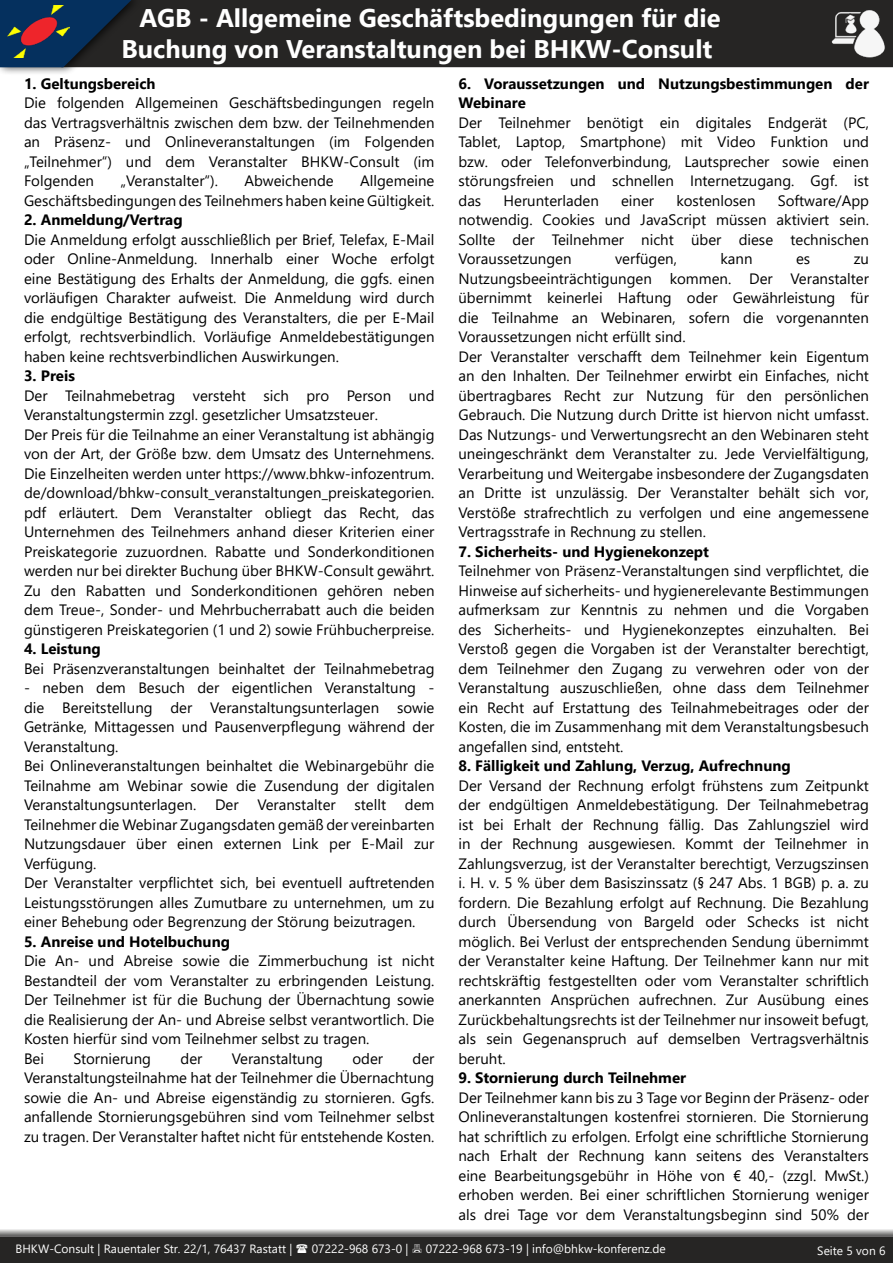
<style>
.page{position:relative;width:893px;height:1263px;background:#fff}
.page>*{position:absolute;margin:0;border:0;box-sizing:border-box;transform-origin:0 0}
.t1{font:700 25.5px/30.6px "Segoe UI";color:#fff}
.t2{font:15px/19.5px "Segoe UI";color:#000;text-align:justify}
.t3{font:700 15px/19.5px "Segoe UI";color:#000}
.t4{font:12px "Segoe UI";color:#fff}
</style>
<div class="page">
<div style="left:0;top:1237px;width:893px;height:26px;background:#262524"></div>
<div style="left:144px;top:0;width:682px;height:67px;background:#262524"></div>
<div style="left:0;top:0;width:144px;height:76px;background:#000;opacity:.75"></div>
<svg style="left:0;top:0;width:131px;height:67px;background:#112a45"></svg>
<img style="left:8px;top:5px;width:61px;height:52px">
<img style="left:826px;top:0;width:67px;height:67px">
<svg style="left:0;top:1229px;width:893px;height:8px;background:#9f9e9e"></svg>
<h1 class="t1" style="left:121px;top:1px;width:601px;text-indent:18px">AGB - Allgemeine Geschäftsbedingungen für die<br>Buchung von Veranstaltungen bei BHKW-Consult</h1>
<p class="t3" style="left:24px;top:72px;width:133px">1. Geltungsbereich</p>
<p class="t2" style="left:24px;top:92px;width:412px">Die folgenden Allgemeinen Geschäftsbedingungen regeln das Vertragsverhältnis zwischen dem bzw. der Teilnehmenden an Präsenz- und Onlineveranstaltungen (im Folgenden „Teilnehmer“) und dem Veranstalter BHKW-Consult (im Folgenden</p>
<p class="t3" style="left:458px;top:72px;width:412px">6. Voraussetzungen und Nutzungsbestimmungen der<br>Webinare</p>
<p class="t2" style="left:458px;top:111px;width:412px">Der Teilnehmer benötigt ein digitales Endgerät (PC, Tablet, Laptop, Smartphone) mit Video Funktion und bzw. oder Telefonverbindung, Lautsprecher sowie einen störungsfreien und schnellen Internetzugang. Ggf. ist das</p>
<p class="t2" style="left:24px;top:170px;width:412px;text-align:right">Allgemeine<br>Geschäftsbedingungen des Teilnehmers haben keine Gültigkeit.</p>
<p class="t3" style="left:24px;top:209px;width:160px">2. Anmeldung/Vertrag</p>
<p class="t2" style="left:24px;top:228px;width:412px">Die Anmeldung erfolgt ausschließlich per Brief, Telefax, E-Mail oder Online-Anmeldung. Innerhalb einer Woche erfolgt eine Bestätigung des Erhalts der Anmeldung, die ggfs. einen vorläufigen Charakter aufweist. Die Anmeldung wird durch die endgültige Bestätigung des Veranstalters, die per E-Mail erfolgt, rechtsverbindlich. Vorläufige Anmeldebestätigungen haben keine rechtsverbindlichen Auswirkungen.</p>
<p class="t3" style="left:24px;top:365px;width:52px">3. Preis</p>
<p class="t2" style="left:24px;top:384px;width:412px;text-align:left">Der Teilnahmebetrag versteht sich pro Person und Veranstaltungstermin zzgl. gesetzlicher Umsatzsteuer.<br>Der Preis für die Teilnahme an einer Veranstaltung ist abhängig von der Art, der Größe bzw. dem Umsatz des Unternehmens.<br>Die Einzelheiten werden unter https://www.bhkw-infozentrum. de/download/bhkw-consult_veranstaltungen_preiskategorien. pdf erläutert. Dem Veranstalter obliegt das Recht, das Unternehmen des Teilnehmers anhand dieser Kriterien einer Preiskategorie zuzuordnen. Rabatte und Sonderkonditionen werden nur bei direkter Buchung über BHKW-Consult gewährt.<br>Zu den Rabatten und Sonderkonditionen gehören neben dem Treue-, Sonder- und Mehrbucherrabatt auch die beiden günstigeren Preiskategorien (1 und 2) sowie Frühbucherpreise.</p>
<p class="t3" style="left:24px;top:638px;width:78px">4. Leistung</p>
<p class="t2" style="left:24px;top:657px;width:412px">Bei Präsenzveranstaltungen beinhaltet der Teilnahmebetrag</p>
<p class="t2" style="left:24px;top:677px;width:412px;text-align:left">- neben dem Besuch der eigentlichen Veranstaltung - die Bereitstellung der Veranstaltungsunterlagen sowie Getränke, Mittagessen und Pausenverpflegung während der Veranstaltung.<br>Bei Onlineveranstaltungen beinhaltet die Webinargebühr die Teilnahme am Webinar sowie die Zusendung der digitalen Veranstaltungsunterlagen. Der Veranstalter stellt dem Teilnehmer die Webinar Zugangsdaten gemäß der vereinbarten Nutzungsdauer über einen externen Link per E-Mail zur Verfügung.<br>Der Veranstalter verpflichtet sich, bei eventuell auftretenden Leistungsstörungen alles Zumutbare zu unternehmen, um zu einer Behebung oder Begrenzung der Störung beizutragen.</p>
<p class="t3" style="left:24px;top:930px;width:208px">5. Anreise und Hotelbuchung</p>
<p class="t2" style="left:24px;top:950px;width:412px;text-align:left">Die An- und Abreise sowie die Zimmerbuchung ist nicht Bestandteil der vom Veranstalter zu erbringenden Leistung.<br>Der Teilnehmer ist für die Buchung der Übernachtung sowie die Realisierung der An- und Abreise selbst verantwortlich. Die Kosten hierfür sind vom Teilnehmer selbst zu tragen.<br>Bei</p>
<p class="t2" style="left:121px;top:170px;width:99px">„Veranstalter“).</p>
<p class="t2" style="left:244px;top:170px;width:91px">Abweichende</p>
<p class="t2" style="left:458px;top:189px;width:412px;text-indent:319px">Software/App notwendig. Cookies und JavaScript müssen aktiviert sein.<br>Sollte der Teilnehmer nicht über diese technischen Voraussetzungen</p>
<p class="t2" style="left:504px;top:189px;width:97px">Herunterladen</p>
<p class="t2" style="left:621px;top:189px;width:35px">einer</p>
<p class="t2" style="left:676px;top:189px;width:81px">kostenlosen</p>
<p class="t2" style="left:615px;top:248px;width:63px">verfügen,</p>
<p class="t2" style="left:720px;top:248px;width:34px">kann</p>
<p class="t2" style="left:796px;top:248px;width:16px">es</p>
<p class="t2" style="left:458px;top:248px;width:412px;text-align:left;text-indent:395px">zu Nutzungsbeeinträchtigungen kommen. Der Veranstalter übernimmt keinerlei Haftung oder Gewährleistung für die Teilnahme an Webinaren, sofern die vorgenannten Voraussetzungen nicht erfüllt sind.<br>Der Veranstalter verschafft dem Teilnehmer kein Eigentum an den Inhalten. Der Teilnehmer erwirbt ein Einfaches, nicht übertragbares Recht zur Nutzung für den persönlichen Gebrauch. Die Nutzung durch Dritte ist hiervon nicht umfasst.<br>Das Nutzungs- und Verwertungsrecht an den Webinaren steht uneingeschränkt dem Veranstalter zu. Jede Vervielfältigung, Verarbeitung und Weitergabe insbesondere der Zugangsdaten an Dritte ist unzulässig. Der Veranstalter behält sich vor, Verstöße strafrechtlich zu verfolgen und eine angemessene Vertragsstrafe in Rechnung zu stellen.</p>
<p class="t3" style="left:458px;top:540px;width:252px">7. Sicherheits- und Hygienekonzept</p>
<p class="t2" style="left:458px;top:560px;width:412px">Teilnehmer von Präsenz-Veranstaltungen sind verpflichtet, die Hinweise auf sicherheits- und hygienerelevante Bestimmungen aufmerksam zur Kenntnis zu nehmen und die Vorgaben des Sicherheits- und Hygienekonzeptes einzuhalten. Bei Verstoß gegen die Vorgaben ist der Veranstalter berechtigt, dem Teilnehmer den Zugang zu verwehren oder von der Veranstaltung auszuschließen, ohne dass dem Teilnehmer ein Recht auf Erstattung des Teilnahmebeitrages oder der Kosten, die im Zusammenhang mit dem Veranstaltungsbesuch angefallen sind, entsteht.</p>
<p class="t3" style="left:458px;top:755px;width:334px">8. Fälligkeit und Zahlung, Verzug, Aufrechnung</p>
<p class="t2" style="left:458px;top:774px;width:412px">Der Versand der Rechnung erfolgt frühstens zum Zeitpunkt der endgültigen Anmeldebestätigung. Der Teilnahmebetrag ist bei Erhalt der Rechnung fällig. Das Zahlungsziel wird in der Rechnung ausgewiesen. Kommt der Teilnehmer in Zahlungsverzug, ist der Veranstalter berechtigt, Verzugszinsen i. H. v. 5 % über dem Basiszinssatz (§ 247 Abs. 1 BGB) p. a. zu fordern. Die Bezahlung erfolgt auf Rechnung. Die Bezahlung durch Übersendung von Bargeld oder Schecks ist nicht möglich. Bei Verlust der entsprechenden Sendung übernimmt der Veranstalter keine Haftung. Der Teilnehmer kann nur mit rechtskräftig festgestellten oder vom Veranstalter schriftlich anerkannten Ansprüchen aufrechnen. Zur Ausübung eines Zurückbehaltungsrechts ist der Teilnehmer nur insoweit befugt, als sein Gegenanspruch auf demselben Vertragsverhältnis beruht.</p>
<p class="t3" style="left:458px;top:1067px;width:229px">9. Stornierung durch Teilnehmer</p>
<p class="t2" style="left:458px;top:1086px;width:412px">Der Teilnehmer kann bis zu 3 Tage vor Beginn der Präsenz- oder Onlineveranstaltungen kostenfrei stornieren. Die Stornierung hat schriftlich zu erfolgen. Erfolgt eine schriftliche Stornierung nach Erhalt der Rechnung kann seitens des Veranstalters eine Bearbeitungsgebühr in Höhe von € 40,- (zzgl. MwSt.) erhoben werden. Bei einer schriftlichen Stornierung weniger als drei Tage vor dem Veranstaltungsbeginn sind 50% der</p>
<p class="t2" style="left:24px;top:1047px;width:412px;text-indent:389px">der Veranstaltungsteilnahme hat der Teilnehmer die Übernachtung sowie die An- und Abreise eigenständig zu stornieren. Ggfs. anfallende Stornierungsgebühren sind vom Teilnehmer selbst zu tragen. Der Veranstalter haftet nicht für entstehende Kosten.</p>
<p class="t2" style="left:74px;top:1047px;width:79px">Stornierung</p>
<p class="t2" style="left:181px;top:1047px;width:23px">der</p>
<p class="t2" style="left:232px;top:1047px;width:93px">Veranstaltung</p>
<p class="t2" style="left:352px;top:1047px;width:32px">oder</p>
<p class="t4" style="left:16px;top:1237px;width:278px">BHKW-Consult | Rauentaler Str. 22/1, 76437 Rastatt |</p>
<p class="t4" style="left:312px;top:1237px;width:98px">07222-968 673-0 |</p>
<p class="t4" style="left:426px;top:1237px;width:242px">07222-968 673-19 | info@bhkw-konferenz.de</p>
<p class="t4" style="left:817px;top:1239px;width:70px">Seite 5 von 6</p>
</div>
